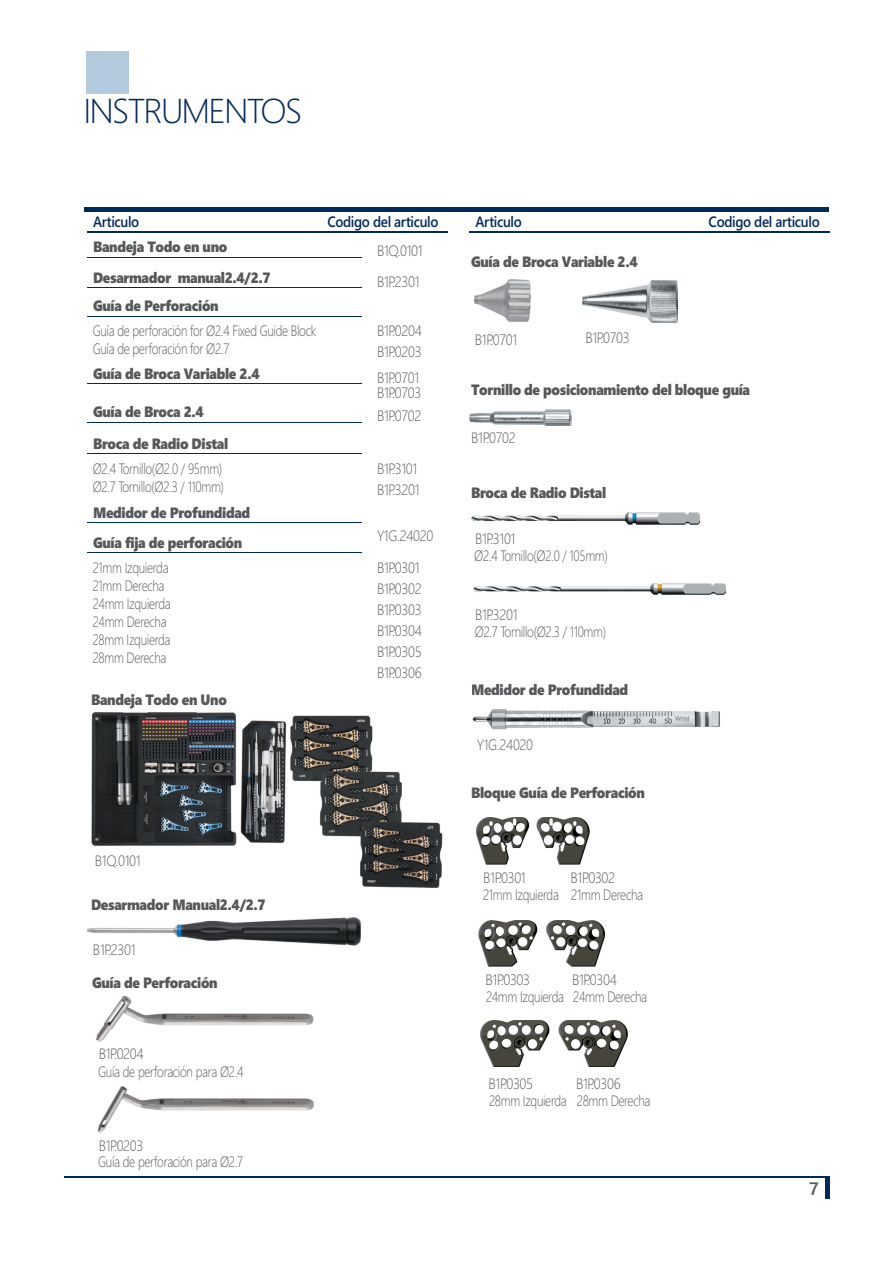
<style>
.page{position:relative;width:893px;height:1263px;background:#fff}
.page>*{position:absolute;margin:0;border:0;box-sizing:border-box;transform-origin:0 0}
.t1{font:300 34.5px "Segoe UI";letter-spacing:-.05em;color:#00295c}
.t2{font:600 18px "Segoe UI";color:#57585a}
.t3{font:15px "Segoe UI Black";letter-spacing:-.025em;color:#57585a;scale:.9 1}
.t4{font:300 15px/21px "Segoe UI";letter-spacing:-.025em;color:#57585a;scale:.9 1}
.t5{font:300 15px/18px "Segoe UI";letter-spacing:-.025em;color:#57585a;scale:.8 1}
.t6{font:600 15px "Segoe UI";letter-spacing:-.025em;color:#00295c;scale:.9 1}
</style>
<div class="page">
<hr style="left:64px;top:1177px;width:765px;height:1px;background:#00295c">
<hr style="left:825px;top:1177px;width:4px;height:22px;background:#00295c">
<hr style="left:84px;top:208px;width:745px;height:4px;background:#00295c">
<img style="left:96px;top:995px;width:218px;height:47px">
<img style="left:97px;top:1086px;width:217px;height:47px">
<img style="left:88px;top:917px;width:272px;height:29px">
<img style="left:474px;top:279px;width:56px;height:42px">
<img style="left:91px;top:712px;width:352px;height:176px">
<img style="left:472px;top:513px;width:227px;height:11px">
<img style="left:474px;top:583px;width:252px;height:12px">
<img style="left:476px;top:818px;width:114px;height:46px">
<img style="left:478px;top:921px;width:126px;height:46px">
<img style="left:481px;top:1020px;width:146px;height:46px">
<div style="left:86px;top:51px;width:43px;height:43px;background:#b3cadd"></div>
<hr style="left:87px;top:231px;width:360px;height:1px;background:#00295c">
<hr style="left:87px;top:257px;width:274px;height:1px;background:#00295c">
<hr style="left:87px;top:287px;width:274px;height:1px;background:#00295c">
<hr style="left:87px;top:316px;width:274px;height:1px;background:#00295c">
<hr style="left:87px;top:384px;width:274px;height:1px;background:#00295c">
<hr style="left:87px;top:422px;width:274px;height:1px;background:#00295c">
<hr style="left:87px;top:453px;width:274px;height:1px;background:#00295c">
<hr style="left:87px;top:522px;width:274px;height:1px;background:#00295c">
<hr style="left:87px;top:552px;width:274px;height:1px;background:#00295c">
<hr style="left:470px;top:231px;width:360px;height:1px;background:#00295c">
<img style="left:583px;top:281px;width:95px;height:42px">
<img style="left:470px;top:409px;width:102px;height:17px">
<img style="left:472px;top:709px;width:49px;height:21px">
<img style="left:521px;top:710px;width:101px;height:18px">
<img style="left:622px;top:711px;width:98px;height:16px">
<h1 class="t1" style="left:83px;top:83px;width:220px">INSTRUMENTOS</h1>
<p class="t6" style="left:93px;top:210px;width:53px">Articulo</p>
<p class="t3" style="left:93px;top:236px;width:151px">Bandeja Todo en uno</p>
<p class="t3" style="left:93px;top:267px;width:199px">Desarmador manual2.4/2.7</p>
<p class="t3" style="left:93px;top:295px;width:141px">Guía de Perforación</p>
<p class="t6" style="left:327px;top:210px;width:125px">Codigo del articulo</p>
<p class="t6" style="left:476px;top:210px;width:53px">Articulo</p>
<p class="t6" style="left:709px;top:210px;width:125px">Codigo del articulo</p>
<p class="t4" style="left:377px;top:240px;width:52px">B1Q.0101</p>
<p class="t4" style="left:377px;top:270px;width:49px">B1P.2301</p>
<p class="t3" style="left:471px;top:250px;width:187px">Guía de Broca Variable 2.4</p>
<p class="t5" style="left:93px;top:321px;width:281px">Guía de perforación for Ø2.4 Fixed Guide Block<br>Guía de perforación for Ø2.7</p>
<p class="t4" style="left:377px;top:320px;width:51px">B1P.0204<br>B1P.0203</p>
<p class="t3" style="left:93px;top:363px;width:187px">Guía de Broca Variable 2.4</p>
<p class="t4" style="left:377px;top:370px;width:51px;line-height:15px">B1P.0701<br>B1P.0703</p>
<p class="t3" style="left:93px;top:401px;width:125px">Guía de Broca 2.4</p>
<p class="t4" style="left:377px;top:405px;width:51px">B1P.0702</p>
<p class="t3" style="left:93px;top:432px;width:152px">Broca de Radio Distal</p>
<p class="t5" style="left:93px;top:459px;width:166px">Ø2.4 Tornillo(Ø2.0 / 95mm)<br>Ø2.7 Tornillo(Ø2.3 / 110mm)</p>
<p class="t4" style="left:377px;top:457px;width:49px">B1P.3101<br>B1P.3201</p>
<p class="t3" style="left:93px;top:501px;width:176px">Medidor de Profundidad</p>
<p class="t3" style="left:93px;top:532px;width:167px">Guía fija de perforación</p>
<p class="t4" style="left:377px;top:525px;width:64px">Y1G.24020</p>
<p class="t5" style="left:93px;top:558px;width:99px">21mm Izquierda<br>21mm Derecha<br>24mm Izquierda<br>24mm Derecha<br>28mm Izquierda<br>28mm Derecha</p>
<p class="t4" style="left:377px;top:556px;width:51px">B1P.0301<br>B1P.0302<br>B1P.0303<br>B1P.0304<br>B1P.0305<br>B1P.0306</p>
<p class="t3" style="left:91px;top:688px;width:152px">Bandeja Todo en Uno</p>
<p class="t4" style="left:95px;top:850px;width:52px">B1Q.0101</p>
<p class="t3" style="left:91px;top:893px;width:195px">Desarmador Manual2.4/2.7</p>
<p class="t4" style="left:93px;top:939px;width:49px">B1P.2301</p>
<p class="t3" style="left:92px;top:971px;width:141px">Guía de Perforación</p>
<p class="t4" style="left:99px;top:1043px;width:51px">B1P.0204</p>
<p class="t5" style="left:98px;top:1062px;width:183px">Guía de perforación para Ø2.4</p>
<p class="t4" style="left:99px;top:1134px;width:51px">B1P.0203</p>
<p class="t5" style="left:98px;top:1152px;width:183px">Guía de perforación para Ø2.7</p>
<p class="t4" style="left:475px;top:328px;width:49px">B1P.0701</p>
<p class="t4" style="left:585px;top:327px;width:51px">B1P.0703</p>
<p class="t3" style="left:471px;top:378px;width:312px">Tornillo de posicionamiento del bloque guía</p>
<p class="t4" style="left:471px;top:426px;width:51px">B1P.0702</p>
<p class="t3" style="left:471px;top:481px;width:152px">Broca de Radio Distal</p>
<p class="t4" style="left:475px;top:528px;width:46px">B1P.3101</p>
<p class="t5" style="left:474px;top:546px;width:168px">Ø2.4 Tornillo(Ø2.0 / 105mm)</p>
<p class="t4" style="left:475px;top:604px;width:49px">B1P.3201</p>
<p class="t5" style="left:475px;top:622px;width:166px">Ø2.7 Tornillo(Ø2.3 / 110mm)</p>
<p class="t3" style="left:471px;top:678px;width:176px">Medidor de Profundidad</p>
<p class="t4" style="left:477px;top:734px;width:64px">Y1G.24020</p>
<p class="t3" style="left:471px;top:781px;width:195px">Bloque Guía de Perforación</p>
<p class="t4" style="left:483px;top:866px;width:49px">B1P.0301</p>
<p class="t4" style="left:570px;top:866px;width:51px">B1P.0302</p>
<p class="t5" style="left:483px;top:885px;width:202px">21mm Izquierda 21mm Derecha</p>
<p class="t4" style="left:486px;top:971px;width:181px;line-height:16.8px;text-indent:86px">B1P.0304<br>24mm Izquierda 24mm Derecha</p>
<p class="t4" style="left:485px;top:969px;width:51px">B1P.0303</p>
<p class="t4" style="left:489px;top:1075px;width:181px;line-height:16.4px;text-indent:87px">B1P.0306<br>28mm Izquierda 28mm Derecha</p>
<p class="t4" style="left:488px;top:1073px;width:51px">B1P.0305</p>
<p class="t2" style="left:809px;top:1174px;width:11px">7</p>
</div>
